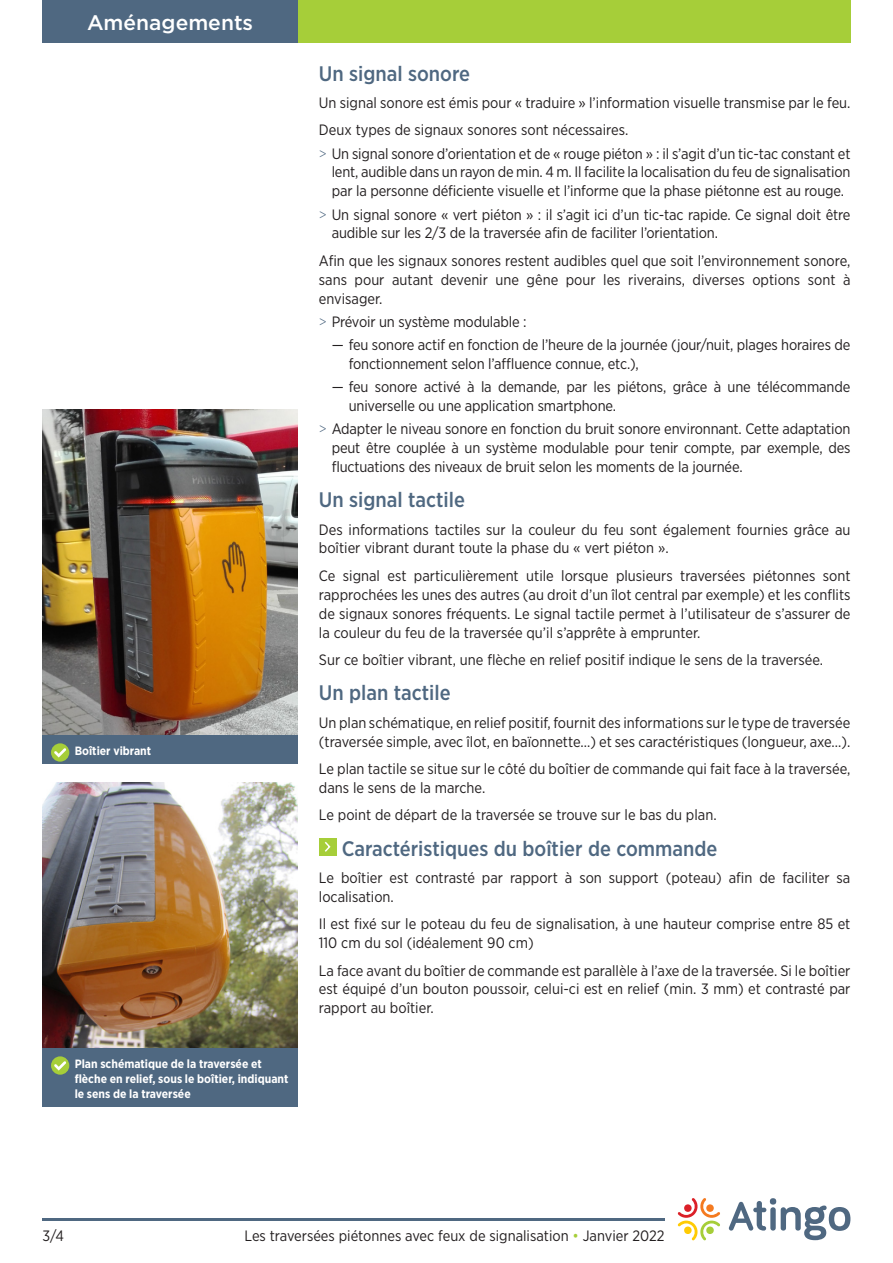
<style>
.page{position:relative;width:893px;height:1263px;background:#fff}
.page>*{position:absolute;margin:0;border:0;box-sizing:border-box;transform-origin:0 0}
.Titre__03{font:500 21px "Gotham Narrow";color:#4f6881}
.t1{font:500 21px "Gotham";color:#fff}
.Body{font:15px/18.9px "Gotham Narrow";color:#231f20}
.Énumérations{font:15px/18.9px "Gotham Narrow";letter-spacing:-.01em;color:#231f20;text-align:justify}
.Légendes{font:700 12px/15px "Gotham Narrow";color:#fff}
.s1{font-weight:300;color:#4f6881}
.s2{color:#a6ce39}
</style>
<div class="page">
<hr style="left:43px;top:1218px;width:622px;height:2px;background:#4f6881">
<svg style="left:678px;top:1198px;width:42px;height:42px"></svg>
<svg style="left:729px;top:1198px;width:121px;height:42px"></svg>
<div style="left:43px;top:0;width:255px;height:43px;background:#4f6881"></div>
<div style="left:298px;top:0;width:552px;height:43px;background:#a6ce39"></div>
<div style="left:319px;top:838px;width:17px;height:17px;background:#a6ce39"></div>
<svg style="left:324px;top:841px;width:7px;height:11px"></svg>
<img style="left:43px;top:409px;width:255px;height:326px">
<div style="left:43px;top:735px;width:255px;height:29px;background:#4f6881"></div>
<div style="left:51px;top:743px;width:18px;height:19px;background:#a6ce39;border-radius:50%"></div>
<svg style="left:54px;top:748px;width:12px;height:9px"></svg>
<img style="left:43px;top:783px;width:255px;height:265px">
<div style="left:43px;top:1048px;width:255px;height:59px;background:#4f6881"></div>
<div style="left:51px;top:1056px;width:18px;height:19px;background:#a6ce39;border-radius:50%"></div>
<svg style="left:54px;top:1061px;width:12px;height:9px"></svg>
<h1 class="t1" style="left:87px;top:9px;width:168px">Aménagements</h1>
<p class="Légendes" style="left:75px;top:743px;width:78px">Boîtier vibrant</p>
<p class="Légendes" style="left:75px;top:1056px;width:215px">Plan schématique de la traversée et flèche en relief, sous le boîtier, indiquant le sens de la traversée</p>
<h3 class="Titre__03" style="left:319px;top:60px;width:153px">Un signal sonore</h3>
<p class="Body" style="left:319px;top:93px;width:533px">Un signal sonore est émis pour « traduire » l’information visuelle transmise par le feu.</p>
<p class="Body" style="left:319px;top:120px;width:311px">Deux types de signaux sonores sont nécessaires.</p>
<p class="Énumérations" style="left:332px;top:144px;width:520px;text-indent:-13px"><span class="s1">&gt;</span> Un signal sonore d’orientation et de « rouge piéton » : il s’agit d’un tic-tac constant et lent, audible dans un rayon de min. 4 m. Il facilite la localisation du feu de signalisation par la personne déficiente visuelle et l’informe que la phase piétonne est au rouge.</p>
<p class="Énumérations" style="left:332px;top:204px;width:520px;text-indent:-13px"><span class="s1">&gt;</span> Un signal sonore « vert piéton » : il s’agit ici d’un tic-tac rapide. Ce signal doit être audible sur les 2/3 de la traversée afin de faciliter l’orientation.</p>
<p class="Body" style="left:319px;top:251px;width:533px;text-align:justify">Afin que les signaux sonores restent audibles quel que soit l’environnement sonore, sans pour autant devenir une gêne pour les riverains, diverses options sont à envisager.</p>
<p class="Énumérations" style="left:319px;top:312px;width:209px"><span class="s1">&gt;</span> Prévoir un système modulable :</p>
<p class="Body" style="left:349px;top:335px;width:503px;text-indent:-17px">— feu sonore actif en fonction de l’heure de la journée (jour/nuit, plages horaires de fonctionnement selon l’affluence connue, etc.),</p>
<p class="Body" style="left:349px;top:377px;width:503px;text-indent:-17px">— feu sonore activé à la demande, par les piétons, grâce à une télécommande universelle ou une application smartphone.</p>
<p class="Énumérations" style="left:332px;top:419px;width:520px;text-indent:-13px"><span class="s1">&gt;</span> Adapter le niveau sonore en fonction du bruit sonore environnant. Cette adaptation peut être couplée à un système modulable pour tenir compte, par exemple, des fluctuations des niveaux de bruit selon les moments de la journée.</p>
<h3 class="Titre__03" style="left:319px;top:486px;width:148px">Un signal tactile</h3>
<p class="Body" style="left:319px;top:519px;width:533px">Des informations tactiles sur la couleur du feu sont également fournies grâce au boîtier vibrant durant toute la phase du « vert piéton ».</p>
<p class="Body" style="left:319px;top:566px;width:533px;text-align:justify">Ce signal est particulièrement utile lorsque plusieurs traversées piétonnes sont rapprochées les unes des autres (au droit d’un îlot central par exemple) et les conflits de signaux sonores fréquents. Le signal tactile permet à l’utilisateur de s’assurer de la couleur du feu de la traversée qu’il s’apprête à emprunter.</p>
<p class="Body" style="left:319px;top:650px;width:506px">Sur ce boîtier vibrant, une flèche en relief positif indique le sens de la traversée.</p>
<h3 class="Titre__03" style="left:319px;top:679px;width:133px">Un plan tactile</h3>
<p class="Body" style="left:319px;top:713px;width:533px">Un plan schématique, en relief positif, fournit des informations sur le type de traversée (traversée simple, avec îlot, en baïonnette…) et ses caractéristiques (longueur, axe…).</p>
<p class="Body" style="left:319px;top:759px;width:533px">Le plan tactile se situe sur le côté du boîtier de commande qui fait face à la traversée, dans le sens de la marche.</p>
<p class="Body" style="left:319px;top:805px;width:399px">Le point de départ de la traversée se trouve sur le bas du plan.</p>
<h3 class="Titre__03" style="left:342px;top:835px;width:377px">Caractéristiques du boîtier de commande</h3>
<p class="Body" style="left:319px;top:868px;width:533px">Le boîtier est contrasté par rapport à son support (poteau) afin de faciliter sa localisation.</p>
<p class="Body" style="left:319px;top:914px;width:533px">Il est fixé sur le poteau du feu de signalisation, à une hauteur comprise entre 85 et<br>110 cm du sol (idéalement 90 cm)</p>
<p class="Body" style="left:319px;top:960px;width:533px;text-align:justify">La face avant du boîtier de commande est parallèle à l’axe de la traversée. Si le boîtier est équipé d’un bouton poussoir, celui-ci est en relief (min. 3 mm) et contrasté par rapport au boîtier.</p>
<p class="Body" style="left:43px;top:1225px;width:23px">3/4</p>
<p class="Body" style="left:244px;top:1225px;width:422px">Les traversées piétonnes avec feux de signalisation <span class="s2">•</span> Janvier 2022</p>
</div>
